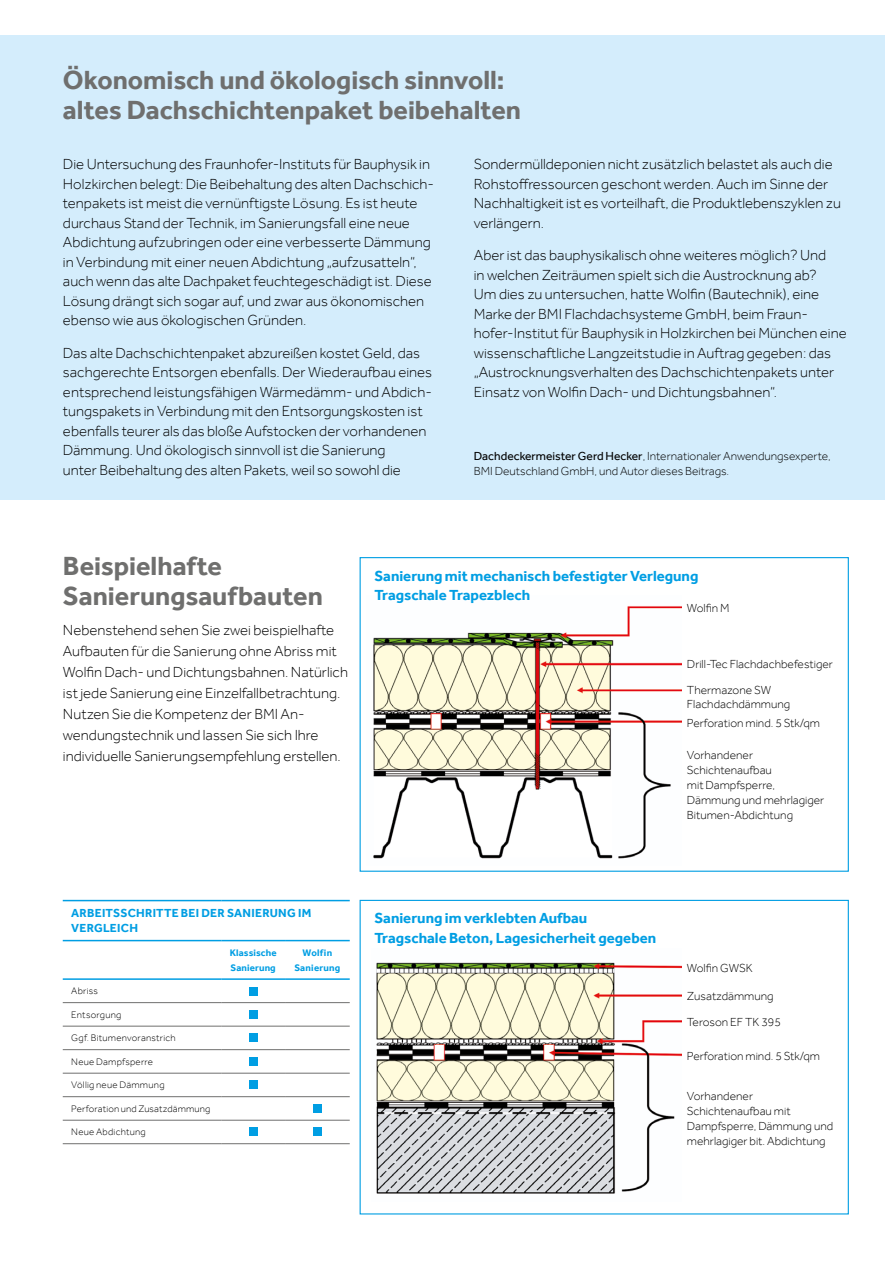
<style>
.page{position:relative;width:885px;height:1263px;background:#fff}
.page>*{position:absolute;margin:0;border:0;box-sizing:border-box;transform-origin:0 0}
.t1{font:700 27px/30px "Effra";color:#6f6f6e}
.t2{font:300 15px/19.5px "Effra";color:#000}
.t3{font:700 15px/19.5px "Effra";color:#009ee3}
.t4{font:300 12px/15px "Effra";color:#000}
.t5{font:700 12px/15px "Effra";letter-spacing:.025em;color:#009ee3}
.t6{font:300 9.75px "Effra";letter-spacing:.025em;color:#000}
.t7{font:700 9.75px/15px "Effra";letter-spacing:.015em;color:#009ee3}
.s1{font-weight:400}
</style>
<div class="page">
<div style="left:0;top:36px;width:884px;height:464px;background:#d4edfc"></div>
<div style="left:359px;top:557px;width:489px;height:315px;border:1px solid #009ee3"></div>
<img style="left:373px;top:606px;width:308px;height:253px">
<div style="left:359px;top:900px;width:489px;height:314px;border:1px solid #009ee3"></div>
<img style="left:376px;top:962px;width:305px;height:232px">
<hr style="left:63px;top:900px;width:158px;height:1px;background:#009ee3">
<hr style="left:221px;top:900px;width:64px;height:1px;background:#009ee3">
<hr style="left:285px;top:900px;width:65px;height:1px;background:#009ee3">
<hr style="left:63px;top:940px;width:158px;height:1px;background:#009ee3">
<hr style="left:221px;top:940px;width:64px;height:1px;background:#009ee3">
<hr style="left:285px;top:940px;width:65px;height:1px;background:#009ee3">
<hr style="left:63px;top:978px;width:158px;height:2px;background:#009ee3">
<hr style="left:221px;top:978px;width:64px;height:2px;background:#009ee3">
<hr style="left:285px;top:978px;width:65px;height:2px;background:#009ee3">
<hr style="left:63px;top:1002px;width:158px;height:1px;background:#6f6f6e">
<hr style="left:63px;top:1026px;width:158px;height:1px;background:#6f6f6e">
<hr style="left:63px;top:1049px;width:158px;height:1px;background:#6f6f6e">
<hr style="left:221px;top:1002px;width:64px;height:1px;background:#6f6f6e">
<hr style="left:285px;top:1002px;width:65px;height:1px;background:#6f6f6e">
<hr style="left:221px;top:1026px;width:64px;height:1px;background:#6f6f6e">
<hr style="left:285px;top:1026px;width:65px;height:1px;background:#6f6f6e">
<hr style="left:221px;top:1049px;width:64px;height:1px;background:#6f6f6e">
<hr style="left:285px;top:1049px;width:65px;height:1px;background:#6f6f6e">
<hr style="left:63px;top:1073px;width:158px;height:1px;background:#6f6f6e">
<hr style="left:221px;top:1073px;width:64px;height:1px;background:#6f6f6e">
<hr style="left:285px;top:1073px;width:65px;height:1px;background:#6f6f6e">
<hr style="left:63px;top:1096px;width:158px;height:1px;background:#6f6f6e">
<hr style="left:221px;top:1096px;width:64px;height:1px;background:#6f6f6e">
<hr style="left:285px;top:1096px;width:65px;height:1px;background:#6f6f6e">
<hr style="left:63px;top:1120px;width:158px;height:1px;background:#6f6f6e">
<hr style="left:63px;top:1143px;width:158px;height:1px;background:#6f6f6e">
<hr style="left:221px;top:1120px;width:64px;height:1px;background:#6f6f6e">
<hr style="left:285px;top:1120px;width:65px;height:1px;background:#6f6f6e">
<hr style="left:221px;top:1143px;width:64px;height:1px;background:#6f6f6e">
<hr style="left:285px;top:1143px;width:65px;height:1px;background:#6f6f6e">
<div style="left:249px;top:987px;width:8px;height:8px;background:#009ee3"></div>
<div style="left:249px;top:1010px;width:8px;height:8px;background:#009ee3"></div>
<div style="left:249px;top:1034px;width:8px;height:8px;background:#009ee3"></div>
<div style="left:249px;top:1057px;width:8px;height:8px;background:#009ee3"></div>
<div style="left:249px;top:1081px;width:8px;height:8px;background:#009ee3"></div>
<div style="left:313px;top:1104px;width:8px;height:8px;background:#009ee3"></div>
<div style="left:249px;top:1128px;width:8px;height:8px;background:#009ee3"></div>
<div style="left:313px;top:1128px;width:8px;height:8px;background:#009ee3"></div>
<h1 class="t1" style="left:63px;top:65px;width:459px">Ökonomisch und ökologisch sinnvoll: altes Dachschichtenpaket beibehalten</h1>
<p class="t2" style="left:63px;top:154px;width:372px">Die Untersuchung des Fraunhofer-Instituts für Bauphysik in Holzkirchen belegt: Die Beibehaltung des alten Dachschich&shy;tenpakets ist meist die vernünftigste Lösung. Es ist heute durchaus Stand der Technik, im Sanierungsfall eine neue Abdichtung aufzubringen oder eine verbesserte Dämmung in Verbindung mit einer neuen Abdichtung „aufzusatteln“, auch wenn das alte Dachpaket feuchtegeschädigt ist. Diese Lösung drängt sich sogar auf, und zwar aus ökonomischen ebenso wie aus ökologischen Gründen.</p>
<p class="t2" style="left:63px;top:343px;width:371px">Das alte Dachschichtenpaket abzureißen kostet Geld, das sachgerechte Entsorgen ebenfalls. Der Wiederaufbau eines entsprechend leistungsfähigen Wärmedämm- und Abdich&shy;tungspakets in Verbindung mit den Entsorgungskosten ist ebenfalls teurer als das bloße Aufstocken der vorhandenen Dämmung. Und ökologisch sinnvoll ist die Sanierung<br>unter Beibehaltung des alten Pakets, weil so sowohl die</p>
<p class="t2" style="left:473px;top:154px;width:369px">Sondermülldeponien nicht zusätzlich belastet als auch die Rohstoff-ressourcen geschont werden. Auch im Sinne der Nachhaltigkeit ist es vorteilhaft, die Produktlebenszyklen zu verlängern.</p>
<p class="t2" style="left:474px;top:245px;width:374px">Aber ist das bauphysikalisch ohne weiteres möglich? Und<br>in welchen Zeiträumen spielt sich die Austrocknung ab?<br>Um dies zu untersu-chen, hatte Wolfin (Bautechnik), eine Marke der BMI Flachdachsysteme GmbH, beim Fraun&shy;hofer-Institut für Bauphysik in Holzkirchen bei München eine wissenschaftliche Langzeitstudie in Auftrag gegeben: das „Austrocknungsverhalten des Dachschichtenpakets unter Einsatz von Wolfin Dach- und Dichtungs-bahnen“.</p>
<p class="t4" style="left:473px;top:449px;width:358px"><span class="s1">Dachdeckermeister Gerd Hecker</span>, Internationaler Anwendungsexperte,<br>BMI Deutschland GmbH, und Autor dieses Beitrags.</p>
<h1 class="t1" style="left:63px;top:551px;width:261px">Beispielhafte<br>Sanierungsaufbauten</h1>
<p class="t2" style="left:63px;top:619px;width:286px;line-height:21px">Nebenstehend sehen Sie zwei beispielhafte Aufbauten für die Sanierung ohne Abriss mit Wolfin Dach- und Dichtungsbahnen. Natürlich ist jede Sanierung eine Einzelfallbetrachtung.<br>Nutzen Sie die Kompetenz der BMI An&shy;wendungstechnik und lassen Sie sich Ihre individuelle Sanierungsempfehlung erstellen.</p>
<p class="t3" style="left:374px;top:566px;width:325px">Sanierung mit mechanisch befestigter Verlegung<br>Tragschale Trapezblech</p>
<p class="t4" style="left:687px;top:600px;width:44px">Wolfin M</p>
<p class="t4" style="left:687px;top:651px;width:147px;line-height:26.2px">Drill-Tec Flachdachbefestiger<br>Thermazone SW</p>
<p class="t4" style="left:687px;top:694px;width:135px;line-height:19.2px">Flachdachdämmung<br>Perforation mind. 5 Stk/qm</p>
<p class="t4" style="left:687px;top:747px;width:139px">Vorhandener<br>Schichtenaufbau<br>mit Dampfsperre,<br>Dämmung und mehrlagiger<br>Bitumen-Abdichtung</p>
<p class="t5" style="left:71px;top:905px;width:241px">ARBEITSSCHRITTE BEI DER SANIERUNG IM<br>VERGLEICH</p>
<p class="t7" style="left:230px;top:945px;width:48px">Klassische<br>Sanierung</p>
<p class="t7" style="left:294px;top:945px;width:48px;text-align:center">Wolfin<br>Sanierung</p>
<p class="t6" style="left:71px;top:985px;width:28px">Abriss</p>
<p class="t6" style="left:71px;top:1008px;width:52px">Entsorgung</p>
<p class="t6" style="left:71px;top:1032px;width:106px">Ggf. Bitumenvoranstrich</p>
<p class="t6" style="left:71px;top:1055px;width:83px">Neue Dampfsperre</p>
<p class="t6" style="left:71px;top:1079px;width:95px">Völlig neue Dämmung</p>
<p class="t6" style="left:71px;top:1102px;width:141px">Perforation und Zusatzdämmung</p>
<p class="t6" style="left:71px;top:1126px;width:76px">Neue Abdichtung</p>
<p class="t3" style="left:374px;top:908px;width:283px">Sanierung im verklebten Aufbau<br>Tragschale Beton, Lagesicherheit gegeben</p>
<p class="t4" style="left:687px;top:961px;width:67px">Wolfin GWSK</p>
<p class="t4" style="left:687px;top:983px;width:96px;line-height:26px">Zusatzdämmung<br>Teroson EF TK 395</p>
<p class="t4" style="left:687px;top:1048px;width:135px">Perforation mind. 5 Stk/qm</p>
<p class="t4" style="left:687px;top:1088px;width:148px">Vorhandener<br>Schichtenaufbau mit<br>Dampfsperre, Dämmung und mehrlagiger bit. Abdichtung</p>
</div>
